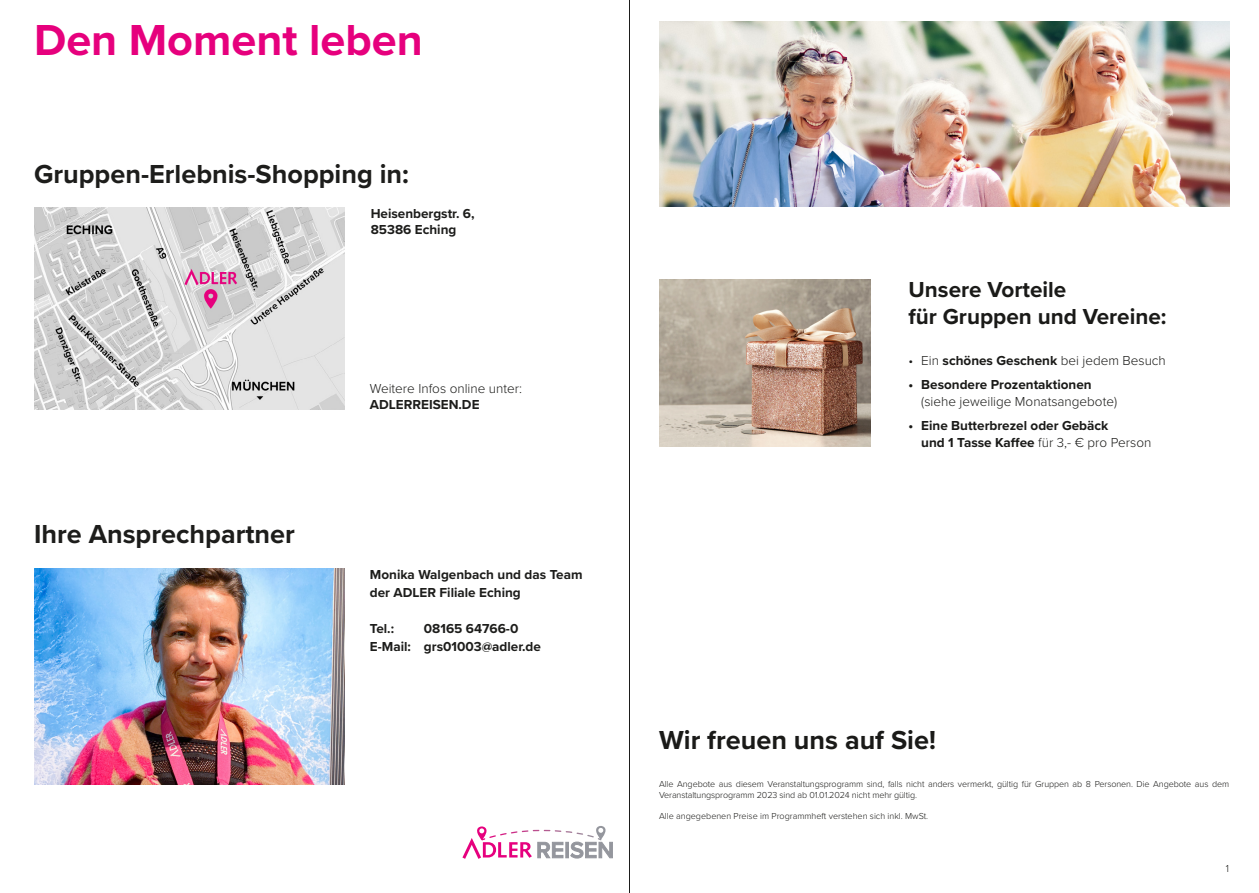
<style>
.page{position:relative;width:1259px;height:893px;background:#fff}
.page>*{position:absolute;margin:0;border:0;box-sizing:border-box;transform-origin:0 0}
.t1{font:700 45px "Proxima Nova";color:#e6007d}
.t2{font:700 27px "Proxima Nova";color:#1d1d1b}
.t3{font:700 27px "Proxima Nova";color:#1a1a18}
.t4{font:700 22.5px/27px "Proxima Nova";color:#1a1a18}
.t5{font:700 16.5px "Proxima Nova";color:#1d1d1b}
.t6{font:700 13.5px/18px "Proxima Nova";color:#1d1d1b}
.t7{font:700 13.5px/16.2px "Proxima Nova";color:#1a1a18}
.t8{font:300 13.5px "Proxima Nova";color:#1a1a18}
.t9{font:300 13.5px "Proxima Nova";color:#1d1d1b}
.t10{font:300 10.5px "Proxima Nova";color:#1a1a18}
.t11{font:300 9px/10.8px "Proxima Nova";letter-spacing:-.01em;color:#1a1a18}
.s1{font-weight:700}
.s2{font-weight:300}
</style>
<div class="page">
<img style="left:34px;top:569px;width:311px;height:216px">
<svg style="left:462px;top:826px;width:150px;height:33px"></svg>
<img style="left:34px;top:207px;width:311px;height:202px">
<img style="left:659px;top:21px;width:570px;height:186px">
<img style="left:659px;top:279px;width:211px;height:167px">
<hr style="left:629px;top:0;width:1px;height:893px;background:#1d1d1b">
<h1 class="t1" style="left:34px;top:7px;width:390px">Den Moment leben</h1>
<h2 class="t2" style="left:34px;top:154px;width:376px">Gruppen-Erlebnis-Shopping in:</h2>
<h3 class="t6" style="left:371px;top:205px;width:105px;line-height:16.2px">Heisenbergstr. 6,<br>85386 Eching</h3>
<h2 class="t2" style="left:34px;top:514px;width:262px">Ihre Ansprechpartner</h2>
<h3 class="t9" style="left:370px;top:379px;width:154px">Weitere Infos online unter:</h3>
<h3 class="t6" style="left:370px;top:396px;width:111px">ADLERREISEN.DE</h3>
<h3 class="t6" style="left:370px;top:566px;width:214px">Monika Walgenbach und das Team der ADLER Filiale Eching</h3>
<h3 class="t6" style="left:370px;top:620px;width:26px">Tel.:</h3>
<h3 class="t6" style="left:370px;top:620px;width:172px;text-indent:54px">08165 64766-0<br>E-Mail: grs01003@adler.de</h3>
<h3 class="t4" style="left:908px;top:276px;width:259px">Unsere Vorteile<br>für Gruppen und Vereine:</h3>
<h3 class="t8" style="left:908px;top:350px;width:259px">• Ein <span class="s1">schönes Geschenk</span> bei jedem Besuch</h3>
<h3 class="t7" style="left:908px;top:376px;width:185px">• Besondere Prozentaktionen</h3>
<h3 class="t8" style="left:921px;top:391px;width:197px">(siehe jeweilige Monatsangebote)</h3>
<h3 class="t7" style="left:921px;top:417px;width:232px;text-indent:-13px">• Eine Butterbrezel oder Gebäck<br>und 1 Tasse Kaffee <span class="s2">für 3,- € pro Person</span></h3>
<h3 class="t5" style="left:904px;top:283px;width:233px">ÜBERRASCHUNGSGESCHENK</h3>
<h2 class="t3" style="left:659px;top:720px;width:278px">Wir freuen uns auf Sie!</h2>
<p class="t11" style="left:659px;top:778px;width:571px">Alle Angebote aus diesem Veranstaltungsprogramm sind, falls nicht anders vermerkt, gültig für Gruppen ab 8 Personen. Die Angebote aus dem<br>Veranstaltungsprogramm 2023 sind ab 01.01.2024 nicht mehr gültig.</p>
<p class="t11" style="left:659px;top:810px;width:271px">Alle angegebenen Preise im Programmheft verstehen sich inkl. MwSt.</p>
<h3 class="t6" style="left:655px;top:771px;width:428px">Monika Walgenbach und das gesamte Team der ADLER Filiale Eching!</h3>
<p class="t10" style="left:1226px;top:860px;width:5px">1</p>
</div>
